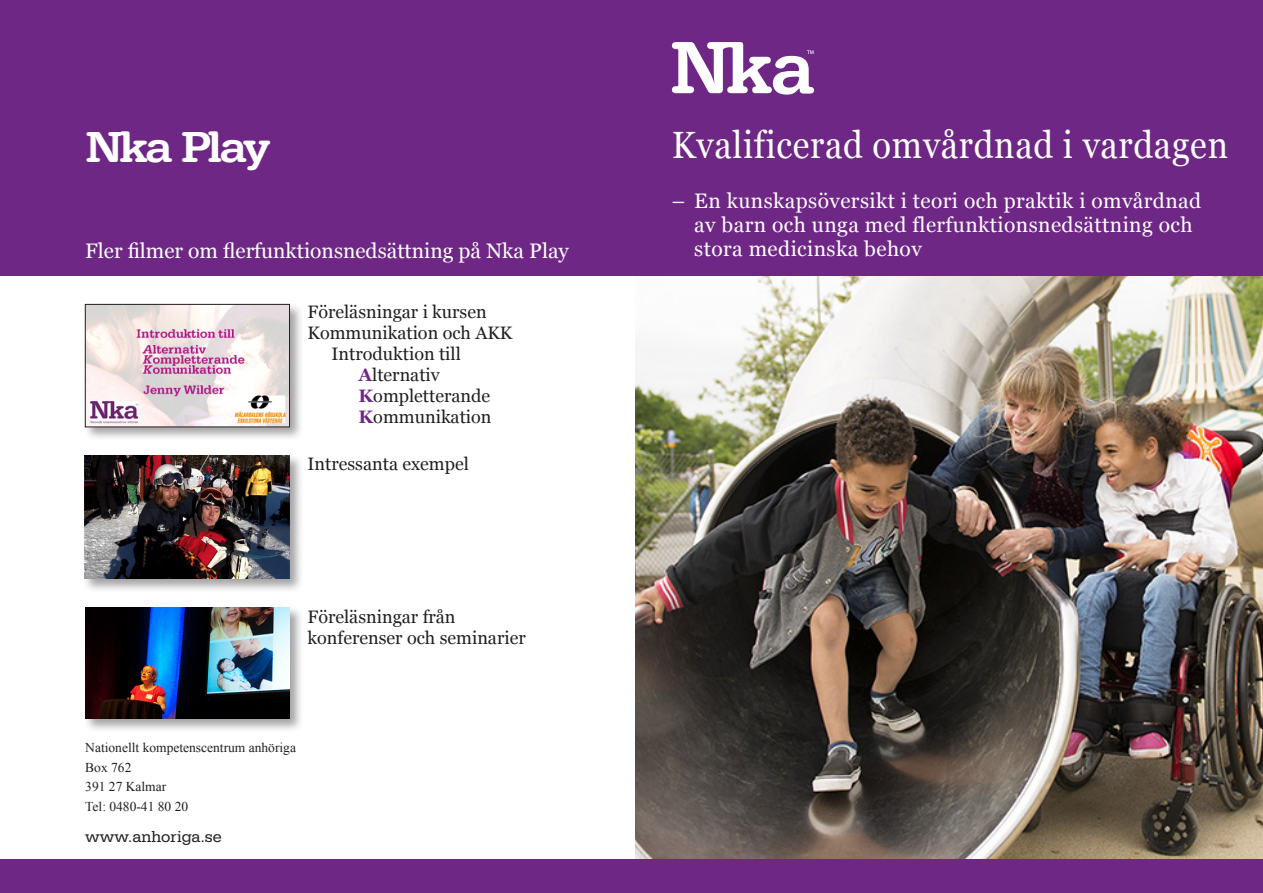
<style>
.page{position:relative;width:1263px;height:893px;background:#fff}
.page>*{position:absolute;margin:0;border:0;box-sizing:border-box;transform-origin:0 0}
.Rubrik_stor{font:500 45px "Typewriter URW Wid";letter-spacing:-.08em;color:#fff}
.Alt__rubrik_1{font:37.95px "Georgia";letter-spacing:.02em;color:#fff;scale:.91 1}
.vit_brödtext{font:21px/24px "Georgia";letter-spacing:.02em;color:#fff}
.vit_brödtext-2{font:21px "Georgia";color:#fff}
.Brödtext{font:18px/21px "Georgia";color:#231f20}
.Tryckortsida{font:16.5px "Typewriter URW";color:#231f20}
.t1{font:13.5px "Times New Roman";color:#231f20}
.s1{font-weight:700;color:#6f2786}
</style>
<div class="page">
<img style="left:636px;top:276px;width:627px;height:583px">
<div style="left:0;top:0;width:1263px;height:276px;background:#6f2786"></div>
<svg style="left:672px;top:42px;width:142px;height:53px"></svg>
<div style="left:1px;top:860px;width:1261px;height:33px;background:#6f2786"></div>
<div style="left:0;top:859px;width:1263px;height:34px;border:2px solid #6f2786"></div>
<div style="left:83px;top:302px;width:221px;height:139px;background:#231f20;opacity:.41"></div>
<img style="left:87px;top:306px;width:201px;height:119px">
<div style="left:85px;top:304px;width:205px;height:123px;border:1px solid #231f20"></div>
<div style="left:82px;top:453px;width:221px;height:140px;background:#231f20;opacity:.41"></div>
<img style="left:85px;top:456px;width:204px;height:123px">
<div style="left:83px;top:605px;width:220px;height:128px;background:#231f20;opacity:.41"></div>
<img style="left:85px;top:607px;width:204px;height:112px">
<p class="Rubrik_stor" style="left:85px;top:121px;width:186px">Nka Play</p>
<p class="vit_brödtext-2" style="left:85px;top:238px;width:485px">Fler filmer om flerfunktionsnedsättning på Nka Play</p>
<p class="Brödtext" style="left:308px;top:302px;width:206px">Föreläsningar i kursen<br>Kommunikation och AKK</p>
<p class="Brödtext" style="left:332px;top:344px;width:131px">Introduktion till</p>
<p class="Brödtext" style="left:359px;top:365px;width:83px"><span class="s1">A</span>lternativ</p>
<p class="Brödtext" style="left:359px;top:386px;width:133px"><span class="s1">K</span>ompletterande</p>
<p class="Brödtext" style="left:359px;top:407px;width:134px"><span class="s1">K</span>ommunikation</p>
<p class="Brödtext" style="left:308px;top:453px;width:163px">Intressanta exempel</p>
<p class="Brödtext" style="left:308px;top:606px;width:149px">Föreläsningar från</p>
<p class="Brödtext" style="left:308px;top:627px;width:220px">konferenser och seminarier</p>
<p class="t1" style="left:85px;top:738px;width:212px">Nationellt kompetenscentrum anhöriga</p>
<p class="t1" style="left:85px;top:758px;width:48px">Box 762</p>
<p class="t1" style="left:85px;top:777px;width:82px">391 27 Kalmar</p>
<p class="t1" style="left:85px;top:797px;width:104px">Tel: 0480-41 80 20</p>
<p class="Tryckortsida" style="left:85px;top:827px;width:138px">www.anhoriga.se</p>
<p class="Alt__rubrik_1" style="left:672px;top:122px;width:613px">Kvalificerad omvårdnad i vardagen</p>
<p class="vit_brödtext" style="left:694px;top:189px;width:508px;text-indent:-22px">– En kunskapsöversikt i teori och praktik i omvårdnad av barn och unga med flerfunktionsnedsättning och stora medicinska behov</p>
</div>
